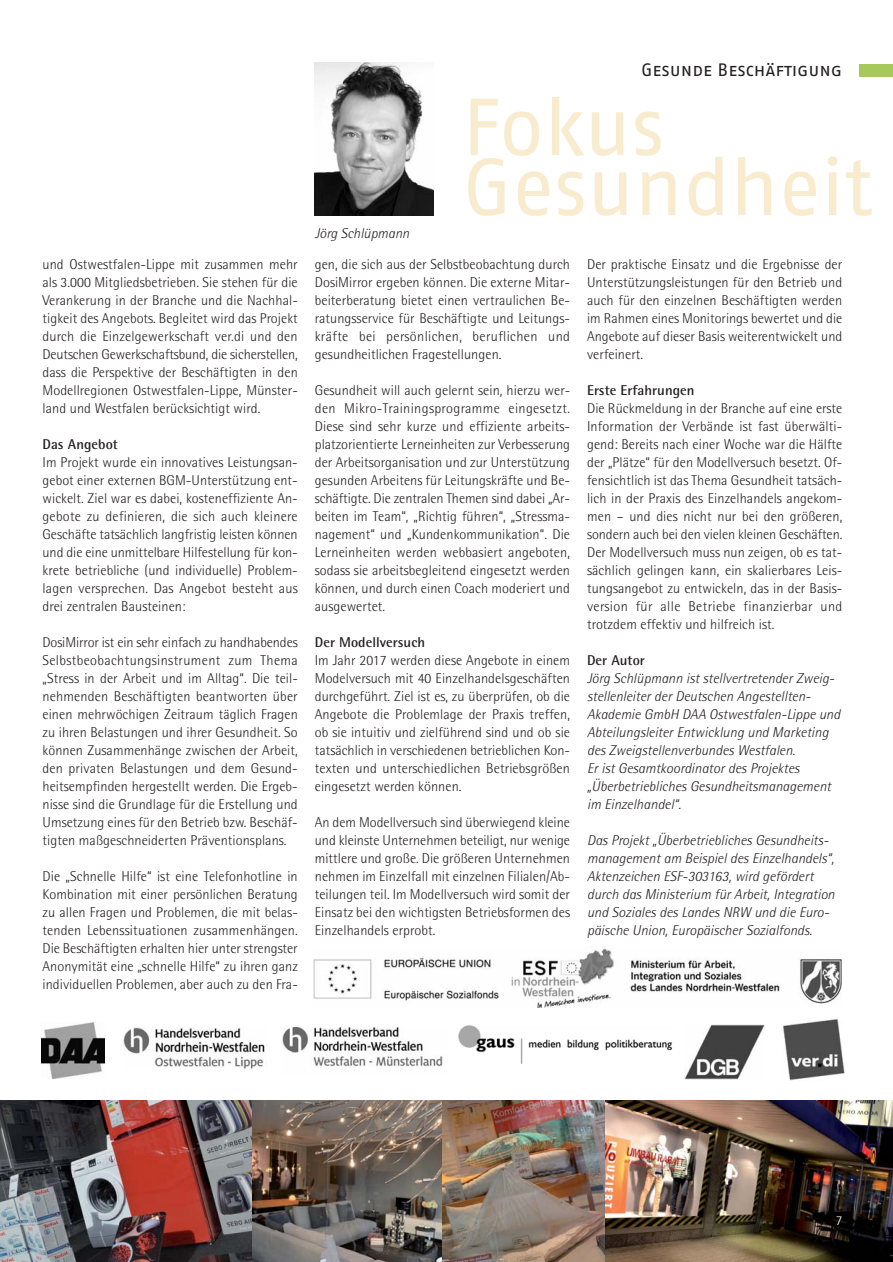
<style>
.page{position:relative;width:893px;height:1262px;background:#fff}
.page>*{position:absolute;margin:0;border:0;box-sizing:border-box;transform-origin:0 0}
.t1{font:80.55px/60px "Fago No";color:#f9ebce}
.t2{font:18px "Fago No Regular Caps";color:#231f20}
.t3{font:300 14.25px/18px "Rotis Semi Sans";letter-spacing:.005em;color:#231f20;text-align:justify}
.t4{font:italic 300 14.25px/18px "Rotis Semi Sans";letter-spacing:.005em;color:#231f20}
.t5{font:700 14.25px "Rotis Semi Sans";letter-spacing:.005em;color:#231f20}
.t6{font:300 13.5px "Rotis Semi Sans";color:#fff}
</style>
<div class="page">
<img style="left:604px;top:1100px;width:288px;height:161px">
<div style="left:859px;top:64px;width:33px;height:13px;background:#a7c95b"></div>
<img style="left:315px;top:62px;width:119px;height:154px">
<img style="left:313px;top:948px;width:528px;height:59px">
<img style="left:684px;top:1024px;width:80px;height:55px">
<img style="left:459px;top:1025px;width:213px;height:38px">
<img style="left:42px;top:1022px;width:63px;height:56px">
<img style="left:782px;top:1019px;width:62px;height:61px">
<img style="left:251px;top:1100px;width:191px;height:161px">
<img style="left:442px;top:1100px;width:162px;height:161px">
<img style="left:0;top:1100px;width:251px;height:161px">
<img style="left:124px;top:1027px;width:143px;height:42px">
<img style="left:283px;top:1027px;width:160px;height:40px">
<p class="t3" style="left:43px;top:256px;width:257px">und Ostwestfalen-Lippe mit zusammen mehr als 3.000 Mitgliedsbetrieben. Sie stehen für die Verankerung in der Branche und die Nachhal&shy;tigkeit des Angebots. Begleitet wird das Projekt durch die Einzelgewerkschaft ver.di und den Deutschen Gewerkschaftsbund, die sicherstellen, dass die Perspektive der Beschäftigten in den Modellregionen Ostwestfalen-Lippe, Münster&shy;land und Westfalen berücksichtigt wird.</p>
<p class="t5" style="left:43px;top:439px;width:77px">Das Angebot</p>
<p class="t3" style="left:43px;top:454px;width:257px">Im Projekt wurde ein innovatives Leistungsan&shy;gebot einer externen BGM-Unterstützung ent&shy;wickelt. Ziel war es dabei, kosteneffiziente An&shy;gebote zu definieren, die sich auch kleinere Geschäfte tatsächlich langfristig leisten können und die eine unmittelbare Hilfestellung für kon&shy;krete betriebliche (und individuelle) Problem - lagen versprechen. Das Angebot besteht aus drei zentralen Bausteinen:</p>
<p class="t3" style="left:43px;top:634px;width:257px">DosiMirror ist ein sehr einfach zu handhabendes Selbstbeobachtungsinstrument zum Thema „Stress in der Arbeit und im Alltag“. Die teil&shy;nehmenden Beschäftigten beantworten über einen mehrwöchigen Zeitraum täglich Fragen zu ihren Belastungen und ihrer Gesundheit. So können Zusammenhänge zwischen der Arbeit, den privaten Belastungen und dem Gesund&shy;heitsempfinden hergestellt werden. Die Ergeb&shy;nisse sind die Grundlage für die Erstellung und Umsetzung eines für den Betrieb bzw. Beschäf&shy;tigten maßgeschneiderten Präventionsplans.</p>
<p class="t3" style="left:43px;top:868px;width:257px">Die „Schnelle Hilfe“ ist eine Telefonhotline in Kombination mit einer persönlichen Beratung zu allen Fragen und Problemen, die mit belas&shy;tenden Lebenssituationen zusammenhängen.<br>Die Beschäftigten erhalten hier unter strengster Anonymität eine „schnelle Hilfe“ zu ihren ganz individuellen Problemen, aber auch zu den Fra-</p>
<p class="t2" style="left:641px;top:60px;width:203px">Gesunde Beschäftigung</p>
<p class="t4" style="left:315px;top:226px;width:96px">Jörg Schlüpmann</p>
<h1 class="t1" style="left:462px;top:104px;width:411px">Fokus<br>Gesundheit</h1>
<p class="t3" style="left:315px;top:256px;width:257px">gen, die sich aus der Selbstbeobachtung durch DosiMirror ergeben können. Die externe Mitar&shy;beiterberatung bietet einen vertraulichen Be&shy;ratungsservice für Beschäftigte und Leitungs&shy;kräfte bei persönlichen, beruflichen und gesundheitlichen Fragestellungen.</p>
<p class="t3" style="left:315px;top:382px;width:257px">Gesundheit will auch gelernt sein, hierzu wer&shy;den Mikro-Trainingsprogramme eingesetzt.<br>Diese sind sehr kurze und effiziente arbeits&shy;platzorientierte Lerneinheiten zur Verbesserung der Arbeitsorganisation und zur Unterstützung gesunden Arbeitens für Leitungskräfte und Be&shy;schäftigte. Die zentralen Themen sind dabei „Ar&shy;beiten im Team“, „Richtig führen“, „Stressma&shy;nagement“ und „Kundenkommunikation“. Die Lerneinheiten werden webbasiert angeboten, sodass sie arbeitsbegleitend eingesetzt werden können, und durch einen Coach moderiert und ausgewertet.</p>
<p class="t5" style="left:315px;top:637px;width:112px">Der Modellversuch</p>
<p class="t3" style="left:315px;top:652px;width:257px">Im Jahr 2017 werden diese Angebote in einem Modelversuch mit 40 Einzelhandelsgeschäften durchgeführt. Ziel ist es, zu überprüfen, ob die Angebote die Problemlage der Praxis treffen, ob sie intuitiv und zielführend sind und ob sie tatsächlich in verschiedenen betrieblichen Kon&shy;texten und unterschiedlichen Betriebsgrößen eingesetzt werden können.</p>
<p class="t3" style="left:315px;top:814px;width:257px">An dem Modellversuch sind überwiegend kleine und kleinste Unternehmen beteiligt, nur wenige mittlere und große. Die größeren Unternehmen nehmen im Einzelfall mit einzelnen Filialen/Ab&shy;teilungen teil. Im Modellversuch wird somit der Einsatz bei den wichtigsten Betriebsformen des Einzelhandels erprobt.</p>
<p class="t3" style="left:587px;top:256px;width:257px">Der praktische Einsatz und die Ergebnisse der Unterstützungsleistungen für den Betrieb und auch für den einzelnen Beschäftigten werden im Rahmen eines Monitorings bewertet und die Angebote auf dieser Basis weiterentwickelt und verfeinert.</p>
<p class="t5" style="left:587px;top:385px;width:109px">Erste Erfahrungen</p>
<p class="t3" style="left:587px;top:400px;width:257px">Die Rückmeldung in der Branche auf eine erste Information der Verbände ist fast überwälti&shy;gend: Bereits nach einer Woche war die Hälfte der „Plätze“ für den Modellversuch besetzt. Of&shy;fensichtlich ist das Thema Gesundheit tatsäch&shy;lich in der Praxis des Einzelhandels angekom&shy;men – und dies nicht nur bei den größeren, sondern auch bei den vielen kleinen Geschäften.<br>Der Modellversuch muss nun zeigen, ob es tat&shy;sächlich gelingen kann, ein skalierbares Leis&shy;tungsangebot zu entwickeln, das in der Basis&shy;version für alle Betriebe finanzierbar und trotzdem effektiv und hilfreich ist.</p>
<p class="t5" style="left:587px;top:655px;width:59px">Der Autor</p>
<p class="t4" style="left:587px;top:670px;width:255px">Jörg Schlüpmann ist stellvertretender Zweig&shy;stellenleiter der Deutschen Angestellten-Akade mie GmbH DAA Ostwestfalen-Lippe und Abteilungsleiter Entwicklung und Marketing des Zweigstellenverbundes Westfalen.<br>Er ist Gesamtkoordinator des Projektes „Überbetriebliches Gesundheitsmanagement im Einzelhandel“.</p>
<p class="t4" style="left:587px;top:832px;width:249px">Das Projekt „Überbetriebliches Gesundheits&shy;management am Beispiel des Einzelhandels“, Aktenzeichen ESF-303163, wird gefördert durch das Ministerium für Arbeit, Integration und Soziales des Landes NRW und die Euro&shy;päische Union, Europäischer Sozialfonds.</p>
<p class="t6" style="left:835px;top:1215px;width:8px">7</p>
</div>
